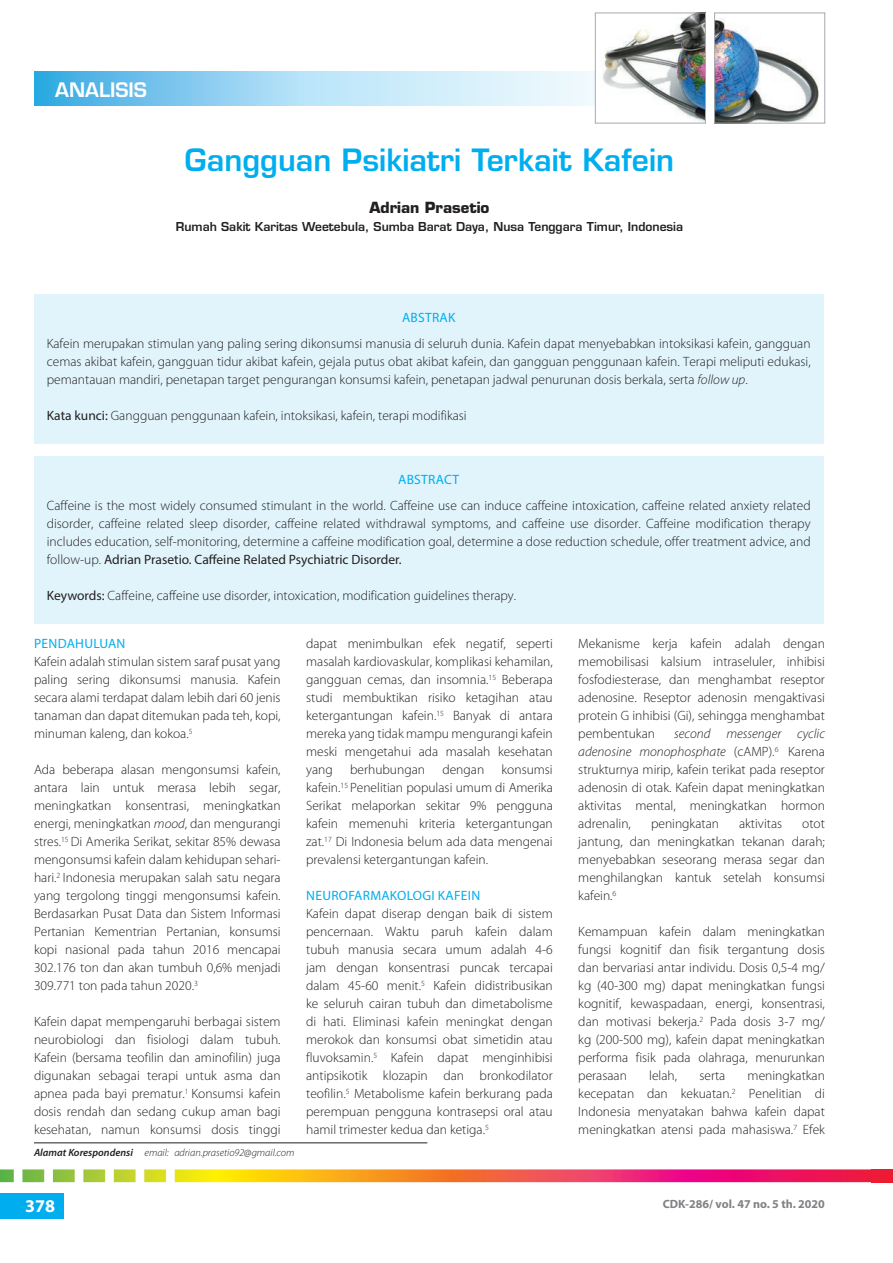
<style>
.page{position:relative;width:893px;height:1263px;background:#fff}
.page>*{position:absolute;margin:0;border:0;box-sizing:border-box;transform-origin:0 0}
.t1{font:600 30px "Eurostile LT Std";color:#00aeef}
.t2{font:600 19.5px "Eurostile LT Std";color:#fff}
.t3{font:700 18px "Myriad Pro";color:#fff}
.t4{font:700 15px "Eurostile LT Std";color:#231f20}
.t5{font:300 13.5px/18px "Myriad Pro";color:#231f20;text-align:justify}
.t6{font:13.5px "Myriad Pro";letter-spacing:.02em;color:#00aeef}
.t7{font:600 12px "Eurostile LT Std";color:#231f20}
.t8{font:700 12px "Myriad Pro";color:#808285}
.t9{font:italic 300 10.5px "Myriad Pro";color:#231f20}
.s1{font-style:italic}
.s2{font-weight:400}
.s3{font-weight:600}
</style>
<div class="page">
<svg style="left:34px;top:71px;width:561px;height:35px;background:#a7dbf4"></svg>
<img style="left:603px;top:15px;width:101px;height:106px">
<div style="left:595px;top:13px;width:111px;height:110px;border:1px solid #a8a9ad"></div>
<img style="left:716px;top:18px;width:103px;height:103px">
<div style="left:714px;top:13px;width:111px;height:110px;border:1px solid #a8a9ad"></div>
<div style="left:0;top:1193px;width:64px;height:25px;background:#00aeef"></div>
<svg style="left:0;top:1169px;width:893px;height:13px;background:#e87d50"></svg>
<hr style="left:34px;top:1142px;width:393px;height:1px;background:#231f20">
<div style="left:34px;top:294px;width:789px;height:150px;background:#e1f4fc"></div>
<div style="left:34px;top:457px;width:789px;height:167px;background:#e1f4fc"></div>
<h2 class="t2" style="left:55px;top:78px;width:93px">ANALISIS</h2>
<h1 class="t1" style="left:185px;top:142px;width:491px">Gangguan Psikiatri Terkait Kafein</h1>
<p class="t4" style="left:369px;top:198px;width:121px">Adrian Prasetio</p>
<p class="t7" style="left:176px;top:219px;width:509px">Rumah Sakit Karitas Weetebula, Sumba Barat Daya, Nusa Tenggara Timur, Indonesia</p>
<p class="t6" style="left:402px;top:309px;width:55px">ABSTRAK</p>
<p class="t5" style="left:47px;top:335px;width:765px">Kafein merupakan stimulan yang paling sering dikonsumsi manusia di seluruh dunia. Kafein dapat menyebabkan intoksikasi kafein, gangguan cemas akibat kafein, gangguan tidur akibat kafein, gejala putus obat akibat kafein, dan gangguan penggunaan kafein. Terapi meliputi edukasi, pemantauan mandiri, penetapan target pengurangan konsumsi kafein, penetapan jadwal penurunan dosis berkala, serta <span class="s1">follow up</span>.</p>
<p class="t5" style="left:47px;top:407px;width:421px"><span class="s2">Kata kunci:</span> Gangguan penggunaan kafein, intoksikasi, kafein, terapi modifikasi</p>
<p class="t6" style="left:398px;top:471px;width:63px">ABSTRACT</p>
<p class="t5" style="left:47px;top:497px;width:765px">Caffeine is the most widely consumed stimulant in the world. Caffeine use can induce caffeine intoxication, caffeine related anxiety related disorder, caffeine related sleep disorder, caffeine related withdrawal symptoms, and caffeine use disorder. Caffeine modification therapy includes education, self-monitoring, determine a caffeine modification goal, determine a dose reduction schedule, offer treatment advice, and follow-up. <span class="s2">Adrian Prasetio. Caffeine Related Psychiatric Disorder.</span></p>
<p class="t5" style="left:47px;top:587px;width:471px"><span class="s2">Keywords:</span> Caffeine, caffeine use disorder, intoxication, modification guidelines therapy.</p>
<p class="t6" style="left:34px;top:635px;width:93px">PENDAHULUAN</p>
<p class="t5" style="left:34px;top:653px;width:248px">Kafein adalah stimulan sistem saraf pusat yang paling sering dikonsumsi manusia. Kafein secara alami terdapat dalam lebih dari 60 jenis tanaman dan dapat ditemukan pada teh, kopi, minuman kaleng, dan kokoa.<sup>5</sup></p>
<p class="t5" style="left:34px;top:761px;width:248px">Ada beberapa alasan mengonsumsi kafein, antara lain untuk merasa lebih segar, meningkatkan konsentrasi, meningkatkan energi, meningkatkan <span class="s1">mood</span>, dan mengurangi stres.<sup>15</sup> Di Amerika Serikat, sekitar 85% dewasa mengonsumsi kafein dalam kehidupan sehari&shy;hari.<sup>2</sup> Indonesia merupakan salah satu negara yang tergolong tinggi mengonsumsi kafein.<br>Berdasarkan Pusat Data dan Sistem Informasi Pertanian Kementrian Pertanian, konsumsi kopi nasional pada tahun 2016 mencapai 302.176 ton dan akan tumbuh 0,6% menjadi 309.771 ton pada tahun 2020.<sup>3</sup></p>
<p class="t5" style="left:34px;top:1013px;width:248px">Kafein dapat mempengaruhi berbagai sistem neurobiologi dan fisiologi dalam tubuh.<br>Kafein (bersama teofilin dan aminofilin) juga digunakan sebagai terapi untuk asma dan apnea pada bayi prematur.<sup>1</sup> Konsumsi kafein dosis rendah dan sedang cukup aman bagi kesehatan, namun konsumsi dosis tinggi</p>
<p class="t5" style="left:306px;top:635px;width:248px">dapat menimbulkan efek negatif, seperti masalah kardiovaskular, komplikasi kehamilan, gangguan cemas, dan insomnia.<sup>15</sup> Beberapa studi membuktikan risiko ketagihan atau ketergantungan kafein.<sup>15</sup> Banyak di antara mereka yang tidak mampu mengurangi kafein meski mengetahui ada masalah kesehatan yang</p>
<p class="t5" style="left:578px;top:635px;width:248px">Mekanisme kerja kafein adalah dengan memobilisasi kalsium intraseluler, inhibisi fosfodiesterase, dan menghambat reseptor adenosine. Reseptor adenosin mengaktivasi protein G inhibisi (Gi), sehingga menghambat pembentukan</p>
<p class="t5" style="left:578px;top:725px;width:248px;text-indent:96px"><span class="s1">second messenger cyclic adenosine monophosphate</span> (cAMP).<sup>6</sup> Karena strukturnya mirip, kafein terikat pada reseptor adenosin di otak. Kafein dapat meningkatkan aktivitas mental, meningkatkan hormon adrenalin,</p>
<p class="t5" style="left:306px;top:761px;width:248px;text-indent:195px">konsumsi kafein.<sup>15</sup> Penelitian populasi umum di Amerika Serikat melaporkan sekitar 9% pengguna kafein memenuhi kriteria ketergantungan zat.<sup>17</sup> Di Indonesia belum ada data mengenai prevalensi ketergantungan kafein.</p>
<p class="t6" style="left:306px;top:887px;width:175px">NEUROFARMAKOLOGI KAFEIN</p>
<p class="t5" style="left:306px;top:905px;width:248px">Kafein dapat diserap dengan baik di sistem pencernaan. Waktu paruh kafein dalam tubuh manusia secara umum adalah 4-6 jam dengan konsentrasi puncak tercapai dalam 45-60 menit.<sup>5</sup> Kafein didistribusikan ke seluruh cairan tubuh dan dimetabolisme di hati. Eliminasi kafein meningkat dengan merokok dan konsumsi obat simetidin atau fluvoksamin.<sup>5</sup> Kafein dapat menginhibisi antipsikotik klozapin dan bronkodilator teofilin.<sup>5</sup> Metabolisme kafein berkurang pada perempuan pengguna kontrasepsi oral atau hamil trimester kedua dan ketiga.<sup>5</sup></p>
<p class="t5" style="left:350px;top:761px;width:76px">berhubungan</p>
<p class="t5" style="left:442px;top:761px;width:43px">dengan</p>
<p class="t5" style="left:651px;top:815px;width:70px">peningkatan</p>
<p class="t5" style="left:739px;top:815px;width:45px">aktivitas</p>
<p class="t5" style="left:578px;top:815px;width:248px;text-indent:224px">otot jantung, dan meningkatkan tekanan darah; menyebabkan seseorang merasa segar dan menghilangkan kantuk setelah konsumsi kafein.<sup>6</sup></p>
<p class="t5" style="left:578px;top:923px;width:248px">Kemampuan kafein dalam meningkatkan fungsi kognitif dan fisik tergantung dosis dan bervariasi antar individu. Dosis 0,5-4 mg/ kg (40-300 mg) dapat meningkatkan fungsi kognitif, kewaspadaan, energi, konsentrasi, dan motivasi bekerja.<sup>2</sup> Pada dosis 3-7 mg/ kg (200-500 mg), kafein dapat meningkatkan performa fisik pada olahraga, menurunkan perasaan</p>
<p class="t5" style="left:578px;top:1067px;width:248px;text-indent:169px">meningkatkan kecepatan dan kekuatan.<sup>2</sup> Penelitian di Indonesia menyatakan bahwa kafein dapat meningkatkan atensi pada mahasiswa.<sup>7</sup> Efek</p>
<p class="t5" style="left:649px;top:1067px;width:29px">lelah,</p>
<p class="t5" style="left:699px;top:1067px;width:27px">serta</p>
<p class="t9" style="left:34px;top:1146px;width:262px"><span class="s3">Alamat Korespondensi</span> email: adrian.prasetio92@gmail.com</p>
<h3 class="t3" style="left:25px;top:1194px;width:31px">378</h3>
<p class="t8" style="left:663px;top:1196px;width:164px">CDK-286/ vol. 47 no. 5 th. 2020</p>
</div>
